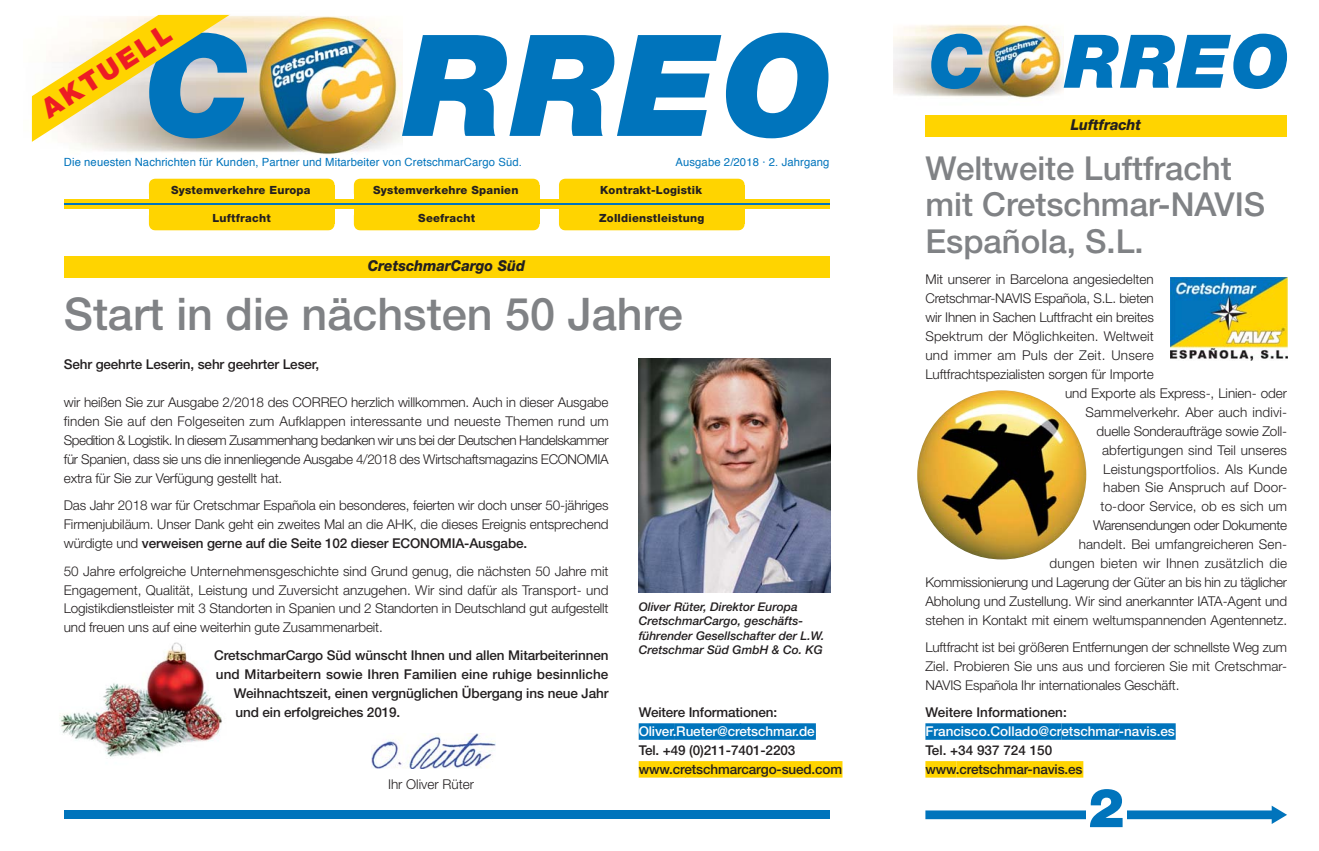
<style>
.page{position:relative;width:1319px;height:851px;background:#fff}
.page>*{position:absolute;margin:0;border:0;box-sizing:border-box;transform-origin:0 0}
.t1{font:italic 900 141.15px "Helvetica Neue";color:#0074bc}
.t2{font:900 54px "Helvetica Neue";color:#0074bc}
.t3{font:500 45px "Helvetica Neue";color:#808285}
.t4{font:500 33px/36.3px "Helvetica Neue";color:#808285}
.t5{font:900 27px "Helvetica Neue";color:#ed1c24}
.t6{font:italic 800 15px "Helvetica Neue";color:#231f20;scale:.94 1}
.t7{font:300 13.5px/18.9px "Helvetica Neue";letter-spacing:-.01em;color:#231f20;text-align:justify}
.t8{font:500 13.5px/18.9px "Helvetica Neue";letter-spacing:-.01em;color:#231f20}
.t9{font:300 13.5px "Helvetica Neue";letter-spacing:.01em;color:#231f20}
.t10{font:500 13.5px "Helvetica Neue";color:#fff}
.t11{font:300 13.5px "Helvetica Neue";letter-spacing:.02em;color:#231f20}
.t12{font:300 13.5px "Helvetica Neue";letter-spacing:.015em;color:#231f20}
.t13{font:italic 500 12px/14.4px "Helvetica Neue";color:#231f20}
.t14{font:11.25px "Helvetica";letter-spacing:.01em;color:#0074bc}
.t15{font:800 11.25px "Helvetica Neue";letter-spacing:.02em;color:#231f20}
.s1{font-weight:500}
</style>
<div class="page">
<img style="left:31px;top:14px;width:371px;height:130px">
<img style="left:32px;top:15px;width:358px;height:164px">
<img style="left:893px;top:24px;width:170px;height:74px">
<div style="left:638px;top:723px;width:36px;height:16px;background:#0074bc"></div>
<div style="left:674px;top:723px;width:67px;height:16px;background:#0074bc"></div>
<div style="left:739px;top:723px;width:58px;height:16px;background:#0074bc"></div>
<div style="left:796px;top:723px;width:19px;height:16px;background:#0074bc"></div>
<div style="left:638px;top:761px;width:32px;height:16px;background:#ffd400"></div>
<div style="left:670px;top:761px;width:15px;height:16px;background:#ffd400"></div>
<div style="left:684px;top:761px;width:58px;height:16px;background:#ffd400"></div>
<div style="left:741px;top:761px;width:101px;height:16px;background:#ffd400"></div>
<img style="left:638px;top:358px;width:192px;height:234px">
<div style="left:925px;top:723px;width:136px;height:16px;background:#0074bc"></div>
<div style="left:1061px;top:723px;width:58px;height:16px;background:#0074bc"></div>
<div style="left:1119px;top:723px;width:56px;height:16px;background:#0074bc"></div>
<div style="left:925px;top:761px;width:31px;height:16px;background:#ffd400"></div>
<div style="left:956px;top:761px;width:16px;height:16px;background:#ffd400"></div>
<div style="left:971px;top:761px;width:57px;height:16px;background:#ffd400"></div>
<div style="left:1028px;top:761px;width:55px;height:16px;background:#ffd400"></div>
<img style="left:60px;top:642px;width:162px;height:115px">
<img style="left:371px;top:733px;width:124px;height:35px">
<svg style="left:925px;top:805px;width:361px;height:18px"></svg>
<div style="left:64px;top:810px;width:765px;height:9px;background:#0074bc"></div>
<svg style="left:64px;top:202px;width:765px;height:4px;background:#7fa45e"></svg>
<hr style="left:64px;top:206px;width:765px;height:3px;background:#ffd400">
<hr style="left:64px;top:199px;width:765px;height:3px;background:#ffd400">
<svg style="left:149px;top:223px;width:185px;height:7px"></svg>
<div style="left:149px;top:209px;width:185px;height:14px;background:#ffd400"></div>
<svg style="left:149px;top:179px;width:185px;height:7px"></svg>
<div style="left:149px;top:186px;width:185px;height:14px;background:#ffd400"></div>
<svg style="left:354px;top:223px;width:185px;height:7px"></svg>
<div style="left:354px;top:209px;width:185px;height:14px;background:#ffd400"></div>
<svg style="left:354px;top:179px;width:185px;height:7px"></svg>
<div style="left:354px;top:186px;width:185px;height:14px;background:#ffd400"></div>
<svg style="left:559px;top:223px;width:185px;height:7px"></svg>
<div style="left:559px;top:209px;width:185px;height:14px;background:#ffd400"></div>
<svg style="left:559px;top:179px;width:185px;height:7px"></svg>
<div style="left:559px;top:186px;width:185px;height:14px;background:#ffd400"></div>
<img style="left:917px;top:390px;width:169px;height:169px;border-radius:50%">
<div style="left:64px;top:256px;width:765px;height:21px;background:#ffd400"></div>
<div style="left:925px;top:115px;width:361px;height:21px;background:#ffd400"></div>
<div style="left:1085px;top:783px;width:41px;height:57px;background:#fff"></div>
<img style="left:1170px;top:277px;width:116px;height:83px">
<h3 class="t5" style="left:39px;top:103px;width:150px;rotate:-33deg">AKTUELL</h3>
<p class="t14" style="left:64px;top:158px;width:459px">Die neuesten Nachrichten für Kunden, Partner und Mitarbeiter von CretschmarCargo Süd.</p>
<p class="t14" style="left:675px;top:158px;width:155px">Ausgabe 2/2018 · 2. Jahrgang</p>
<h1 class="t1" style="left:144px;top:35px;width:1146px">C RREO <sup>C</sup> <sup>RREO</sup></h1>
<p class="t6" style="left:1070px;top:119px;width:76px">Luftfracht</p>
<h3 class="t4" style="left:925px;top:153px;width:341px">Weltweite Luftfracht mit Cretschmar-NAVIS<br>Española, S.L.</h3>
<p class="t15" style="left:171px;top:185px;width:141px">Systemverkehre Europa</p>
<p class="t15" style="left:373px;top:185px;width:147px">Systemverkehre Spanien</p>
<p class="t15" style="left:600px;top:185px;width:103px">Kontrakt-Logistik</p>
<p class="t15" style="left:418px;top:214px;width:58px">Seefracht</p>
<p class="t15" style="left:599px;top:214px;width:107px">Zolldienstleistung</p>
<p class="t15" style="left:212px;top:214px;width:60px">Luftfracht</p>
<p class="t6" style="left:367px;top:260px;width:169px">CretschmarCargo Süd</p>
<p class="t7" style="left:925px;top:271px;width:230px">Mit unserer in Barcelona angesiedelten</p>
<p class="t7" style="left:925px;top:290px;width:230px">Cretschmar-NAVIS Española, S.L. bieten</p>
<p class="t7" style="left:925px;top:309px;width:230px">wir Ihnen in Sachen Luftfracht ein breites</p>
<p class="t9" style="left:925px;top:331px;width:230px">Spektrum der Möglichkeiten. Weltweit</p>
<p class="t11" style="left:925px;top:350px;width:230px">und immer am Puls der Zeit. Unsere</p>
<p class="t7" style="left:925px;top:366px;width:230px">Luftfrachtspezialisten sorgen für Importe</p>
<p class="t7" style="left:1064px;top:385px;width:223px">und Exporte als Express-, Linien- oder</p>
<p class="t9" style="left:1085px;top:407px;width:203px">Sammelverkehr. Aber auch indivi-</p>
<p class="t7" style="left:1096px;top:422px;width:192px">duelle Sonderaufträge sowie Zoll-</p>
<p class="t9" style="left:1101px;top:445px;width:186px">abfertigungen sind Teil unseres</p>
<p class="t12" style="left:1103px;top:464px;width:185px">Leistungsportfolios. Als Kunde</p>
<p class="t9" style="left:1103px;top:482px;width:185px">haben Sie Anspruch auf Door-</p>
<p class="t7" style="left:1100px;top:498px;width:188px">to-door Service, ob es sich um</p>
<p class="t7" style="left:1092px;top:517px;width:195px">Warensendungen oder Dokumente</p>
<p class="t9" style="left:1078px;top:539px;width:210px">handelt. Bei umfangreicheren Sen-</p>
<p class="t11" style="left:1049px;top:558px;width:239px">dungen bieten wir Ihnen zusätzlich die</p>
<p class="t7" style="left:925px;top:574px;width:363px">Kommissionierung und Lagerung der Güter an bis hin zu täglicher</p>
<p class="t7" style="left:925px;top:593px;width:363px">Abholung und Zustellung. Wir sind anerkannter IATA-Agent und</p>
<p class="t7" style="left:925px;top:611px;width:363px">stehen in Kontakt mit einem weltumspannenden Agentennetz.</p>
<p class="t7" style="left:925px;top:639px;width:363px">Luftfracht ist bei größeren Entfernungen der schnellste Weg zum Ziel. Probieren Sie uns aus und forcieren Sie mit Cretschmar-NAVIS Española Ihr internationales Geschäft.</p>
<h3 class="t3" style="left:64px;top:298px;width:620px">Start in die nächsten 50 Jahre</h3>
<p class="t8" style="left:64px;top:356px;width:257px">Sehr geehrte Leserin, sehr geehrter Leser,</p>
<p class="t7" style="left:64px;top:394px;width:546px">wir heißen Sie zur Ausgabe 2/2018 des CORREO herzlich willkommen. Auch in dieser Ausgabe finden Sie auf den Folgeseiten zum Aufklappen interessante und neueste Themen rund um Spedition &amp; Logistik. In diesem Zusammenhang bedanken wir uns bei der Deutschen Handelskammer für Spanien, dass sie uns die innenliegende Ausgabe 4/2018 des Wirtschaftsmagazins ECONOMIA extra für Sie zur Verfügung gestellt hat.</p>
<p class="t7" style="left:64px;top:497px;width:546px">Das Jahr 2018 war für Cretschmar Española ein besonderes, feierten wir doch unser 50-jähriges Firmenjubiläum. Unser Dank geht ein zweites Mal an die AHK, die dieses Ereignis entsprechend würdigte und <span class="s1">verweisen gerne auf die Seite 102 dieser ECONOMIA-Ausgabe.</span></p>
<p class="t7" style="left:64px;top:562px;width:546px">50 Jahre erfolgreiche Unternehmensgeschichte sind Grund genug, die nächsten 50 Jahre mit Engagement, Qualität, Leistung und Zuversicht anzugehen. Wir sind dafür als Transport- und Logistikdienstleister mit 3 Standorten in Spanien und 2 Standorten in Deutschland gut aufgestellt und freuen uns auf eine weiterhin gute Zusammenarbeit.</p>
<p class="t8" style="left:214px;top:646px;width:396px">CretschmarCargo Süd wünscht Ihnen und allen Mitarbeiterinnen</p>
<p class="t8" style="left:216px;top:665px;width:394px">und Mitarbeitern sowie Ihren Familien eine ruhige besinnliche</p>
<p class="t8" style="left:234px;top:684px;width:376px">Weihnachtszeit, einen vergnüglichen Übergang ins neue Jahr</p>
<p class="t8" style="left:235px;top:703px;width:166px">und ein erfolgreiches 2019.</p>
<p class="t13" style="left:638px;top:600px;width:187px">Oliver Rüter, Direktor Europa<br>CretschmarCargo, geschäfts&shy;führender Gesellschafter der L.W.<br>Cretschmar Süd GmbH &amp; Co. KG</p>
<p class="t8" style="left:638px;top:704px;width:140px">Weitere Informationen:</p>
<p class="t10" style="left:638px;top:726px;width:177px">Oliver.Rueter@cretschmar.de</p>
<p class="t8" style="left:638px;top:741px;width:205px">Tel. +49 (0)211-7401-2203 www.cretschmarcargo-sued.com</p>
<p class="t8" style="left:925px;top:704px;width:143px">Weitere Informationen:</p>
<p class="t10" style="left:925px;top:726px;width:251px">Francisco.Collado@cretschmar-navis.es</p>
<p class="t8" style="left:925px;top:741px;width:159px">Tel. +34 937 724 150 www.cretschmar-navis.es</p>
<p class="t7" style="left:388px;top:776px;width:88px">Ihr Oliver Rüter</p>
<h2 class="t2" style="left:1087px;top:788px;width:38px">2</h2>
</div>
